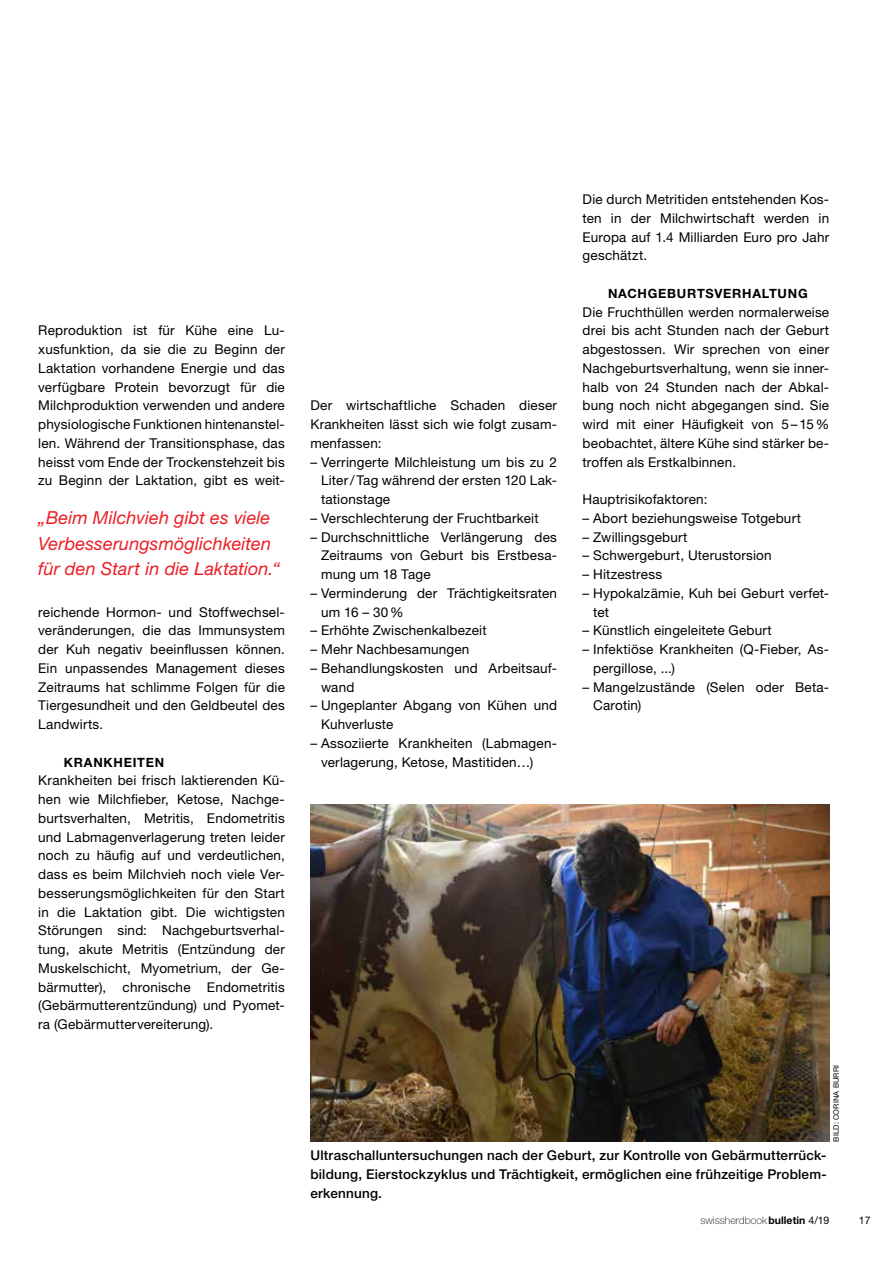
<style>
.page{position:relative;width:893px;height:1263px;background:#fff}
.page>*{position:absolute;margin:0;border:0;box-sizing:border-box;transform-origin:0 0}
.t1{font:italic 18px/25.5px "Helvetica Neue LT Std";letter-spacing:.005em;color:#ed1d24}
.t2{font:13.5px/18.8px "Helvetica Neue LT Std";letter-spacing:.015em;color:#000;text-align:justify}
.t3{font:500 13.5px/18.8px "Helvetica Neue LT Std";letter-spacing:.015em;color:#000;text-align:justify}
.t4{font:700 12.75px "Helvetica Neue LT Std";letter-spacing:.06em;color:#000}
.t5{font:100 10.5px "Helvetica Neue LT Std";letter-spacing:.005em;color:#000}
.t6{font:10.5px "Helvetica Neue LT Std";color:#000}
.t7{font:7.5px "Helvetica Neue LT Std";letter-spacing:.025em;color:#000}
.s1{font-weight:700}
.s2{font-weight:400}
</style>
<div class="page">
<img style="left:310px;top:804px;width:519px;height:338px">
<p class="t2" style="left:38px;top:321px;width:248px">Reproduktion ist für Kühe eine Lu&shy;xusfunktion, da sie die zu Beginn der Laktation vorhandene Energie und das verfügbare Protein bevorzugt für die Milchproduktion verwenden und andere physiologische Funktionen hintenanstel&shy;len. Während der Transitionsphase, das heisst vom Ende der Trockenstehzeit bis zu Beginn der Laktation, gibt es weit-</p>
<h1 class="t1" style="left:38px;top:505px;width:243px">„Beim Milchvieh gibt es viele<br>Verbesserungsmöglichkeiten für den Start in die Laktation.“</h1>
<p class="t2" style="left:38px;top:602px;width:248px">reichende Hormon- und Stoffwechsel&shy;veränderungen, die das Immunsystem der Kuh negativ beeinflussen können.<br>Ein unpassendes Management dieses Zeitraums hat schlimme Folgen für die Tiergesundheit und den Geldbeutel des Landwirts.</p>
<p class="t4" style="left:64px;top:754px;width:102px">KRANKHEITEN</p>
<p class="t2" style="left:38px;top:771px;width:248px">Krankheiten bei frisch laktierenden Kü&shy;hen wie Milchfieber, Ketose, Nachge&shy;burtsverhalten, Metritis, Endometritis und Labmagenverlagerung treten leider noch zu häufig auf und verdeutlichen, dass es beim Milchvieh noch viele Ver&shy;besserungsmöglichkeiten für den Start in die Laktation gibt. Die wichtigsten Störungen sind: Nachgeburtsverhal&shy;tung, akute Metritis (Entzündung der Muskelschicht, Myometrium, der Ge&shy;bärmutter), chronische Endometritis (Gebärmutterentzündung) und Pyomet&shy;ra (Gebärmuttervereiterung).</p>
<p class="t2" style="left:310px;top:396px;width:248px">Der wirtschaftliche Schaden dieser Krankheiten lässt sich wie folgt zusam&shy;menfassen:</p>
<p class="t2" style="left:321px;top:452px;width:238px;text-indent:-11px">– Verringerte Milchleistung um bis zu 2<br>Liter/Tag während der ersten 120 Lak&shy;tationstage</p>
<p class="t2" style="left:310px;top:508px;width:230px">– Verschlechterung der Fruchtbarkeit</p>
<p class="t2" style="left:321px;top:527px;width:237px;text-indent:-11px">– Durchschnittliche Verlängerung des Zeitraums von Geburt bis Erstbesa&shy;mung um 18 Tage</p>
<p class="t2" style="left:321px;top:583px;width:237px;text-indent:-11px">– Verminderung der Trächtigkeitsraten um 16 – 30%</p>
<p class="t2" style="left:310px;top:621px;width:178px">– Erhöhte Zwischenkalbezeit</p>
<p class="t2" style="left:310px;top:640px;width:160px">– Mehr Nachbesamungen</p>
<p class="t2" style="left:321px;top:658px;width:237px;text-indent:-11px">– Behandlungskosten und Arbeitsauf&shy;wand</p>
<p class="t2" style="left:321px;top:696px;width:237px;text-indent:-11px">– Ungeplanter Abgang von Kühen und<br>Kuhverluste</p>
<p class="t2" style="left:321px;top:733px;width:237px;text-indent:-11px">– Assoziierte Krankheiten (Labmagen&shy;verlagerung, Ketose, Mastitiden…)</p>
<p class="t2" style="left:583px;top:190px;width:248px">Die durch Metritiden entstehenden Kos&shy;ten in der Milchwirtschaft werden in Europa auf 1.4 Milliarden Euro pro Jahr geschätzt.</p>
<p class="t4" style="left:608px;top:285px;width:201px">NACHGEBURTSVERHALTUNG</p>
<p class="t2" style="left:583px;top:302px;width:248px">Die Fruchthüllen werden normalerweise drei bis acht Stunden nach der Geburt abgestossen. Wir sprechen von einer Nachgeburtsverhaltung, wenn sie inner&shy;halb von 24 Stunden nach der Abkal&shy;bung noch nicht abgegangen sind. Sie wird mit einer Häufigkeit von 5–15% beobachtet, ältere Kühe sind stärker be&shy;troffen als Erstkalbinnen.</p>
<p class="t2" style="left:583px;top:490px;width:126px">Hauptrisikofaktoren:</p>
<p class="t2" style="left:583px;top:508px;width:220px">– Abort beziehungsweise Totgeburt</p>
<p class="t2" style="left:583px;top:527px;width:106px">– Zwillingsgeburt</p>
<p class="t2" style="left:583px;top:546px;width:191px">– Schwergeburt, Uterustorsion</p>
<p class="t2" style="left:583px;top:565px;width:81px">– Hitzestress</p>
<p class="t2" style="left:593px;top:583px;width:237px;text-indent:-11px">– Hypokalzämie, Kuh bei Geburt verfet&shy;tet</p>
<p class="t2" style="left:583px;top:621px;width:191px">– Künstlich eingeleitete Geburt</p>
<p class="t2" style="left:593px;top:640px;width:237px;text-indent:-11px">– Infektiöse Krankheiten (Q-Fieber, As&shy;pergillose, ...)</p>
<p class="t2" style="left:593px;top:677px;width:237px;text-indent:-11px">– Mangelzustände (Selen oder Beta-<br>Carotin)</p>
<p class="t7" style="left:832px;top:1142px;width:78px;rotate:-90deg">BILD: CORINA BURRI</p>
<p class="t3" style="left:310px;top:1146px;width:518px">Ultraschalluntersuchungen nach der Geburt, zur Kontrolle von Gebärmutterrück&shy;bildung, Eierstockzyklus und Trächtigkeit, ermöglichen eine frühzeitige Problem&shy;erkennung.</p>
<p class="t5" style="left:700px;top:1214px;width:130px">swissherdbook<span class="s1">bulletin</span> <span class="s2">4/19</span></p>
<p class="t6" style="left:859px;top:1214px;width:13px">17</p>
</div>
